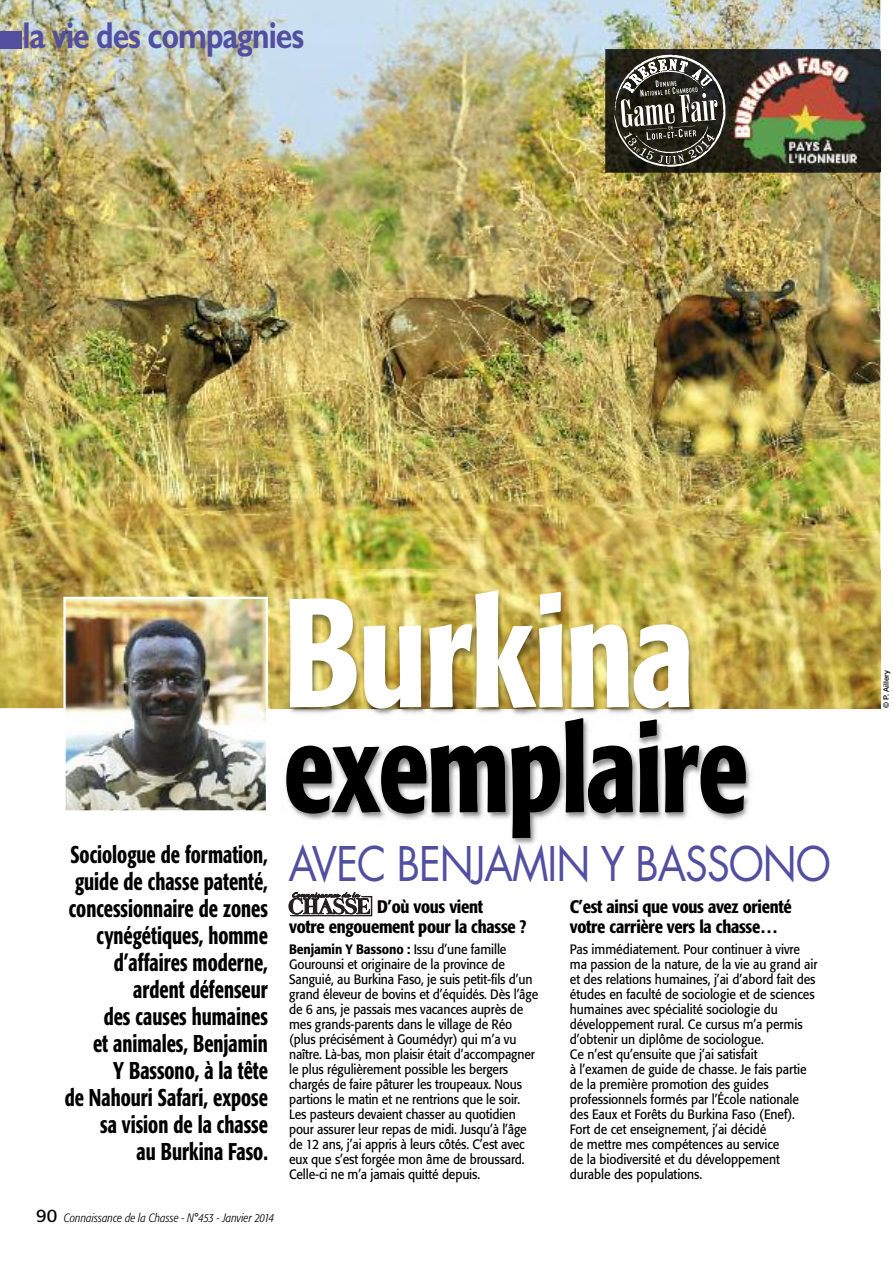
<style>
.page{position:relative;width:893px;height:1263px;background:#fff}
.page>*{position:absolute;margin:0;border:0;box-sizing:border-box;transform-origin:0 0}
.t1{font:500 condensed 153px "Formata";letter-spacing:-.02em;color:#fff;scale:.9 1}
.t2{font:500 condensed 123px "Formata";letter-spacing:-.02em;color:#000;scale:.9 1}
.t3{font:46.5px "Futura";letter-spacing:-.025em;color:#524fa1;scale:.88 1}
.t4{font:700 37.5px "Gill Sans";letter-spacing:-.035em;color:#524fa1;scale:.8 1}
.t5{font:500 condensed 24px/27px "Formata";color:#000;text-align:right;scale:.84 1}
.t6{font:500 condensed 18px/19.5px "Formata";letter-spacing:-.015em;color:#000}
.t7{font:13.5px/15px "Formata";letter-spacing:-.005em;color:#000;scale:.9 1}
.t8{font:italic 300 condensed 12px "Formata";color:#000}
.t9{font:500 7.5px "Helvetica Neue";color:#000}
.s1{font-weight:400;font-style:normal;font-stretch:normal;font-size:18px}
.s2{font-weight:500}
</style>
<div class="page">
<img style="left:0;top:0;width:881px;height:709px">
<img style="left:271px;top:570px;width:610px;height:333px">
<div style="left:0;top:31px;width:22px;height:17px;background:#524fa1"></div>
<svg style="left:289px;top:892px;width:83px;height:24px"></svg>
<img style="left:66px;top:600px;width:199px;height:209px">
<div style="left:63px;top:597px;width:205px;height:215px;border:2px solid #fff"></div>
<img style="left:605px;top:49px;width:275px;height:124px">
<img style="left:729px;top:51px;width:151px;height:120px">
<img style="left:880px;top:51px;width:1px;height:120px">
<svg style="left:614px;top:55px;width:111px;height:112px;background:#525149"></svg>
<h3 class="t4" style="left:22px;top:21px;width:354px">la vie des compagnies</h3>
<p class="t5" style="left:65px;top:843px;width:243px">Sociologue de formation, guide de chasse patenté, concessionnaire de zones cynégétiques, homme d’affaires moderne, ardent défenseur<br>des causes humaines<br>et animales, Benjamin<br>Y Bassono, à la tête<br>de Nahouri Safari, expose sa vision de la chasse<br>au Burkina Faso.</p>
<p class="t8" style="left:36px;top:1213px;width:239px"><span class="s1">90</span> Connaissance de la Chasse - N°453 - Janvier 2014</p>
<h1 class="t1" style="left:283px;top:593px;width:459px">Burkina</h1>
<h2 class="t2" style="left:283px;top:720px;width:518px">exemplaire</h2>
<h3 class="t3" style="left:288px;top:842px;width:618px">AVEC BENJAMIN Y BASSONO</h3>
<h3 class="t6" style="left:289px;top:899px;width:239px;text-indent:88px">D’où vous vient<br>votre engouement pour la chasse ?</h3>
<p class="t7" style="left:289px;top:943px;width:278px"><span class="s2">Benjamin Y Bassono :</span> Issu d’une famille Gourounsi et originaire de la province de Sanguié, au Burkina Faso, je suis petit-fils d’un grand éleveur de bovins et d’équidés. Dès l’âge de 6 ans, je passais mes vacances auprès de mes grands-parents dans le village de Réo (plus précisément à Goumédyr) qui m’a vu naître. Là-bas, mon plaisir était d’accompagner le plus régulièrement possible les bergers chargés de faire pâturer les troupeaux. Nous partions le matin et ne rentrions que le soir.<br>Les pasteurs devaient chasser au quotidien pour assurer leur repas de midi. Jusqu’à l’âge de 12 ans, j’ai appris à leurs côtés. C’est avec eux que s’est forgée mon âme de broussard.<br>Celle-ci ne m’a jamais quitté depuis.</p>
<h3 class="t6" style="left:570px;top:899px;width:223px">C’est ainsi que vous avez orienté votre carrière vers la chasse…</h3>
<p class="t7" style="left:570px;top:943px;width:277px">Pas immédiatement. Pour continuer à vivre ma passion de la nature, de la vie au grand air et des relations humaines, j’ai d’abord fait des études en faculté de sociologie et de sciences humaines avec spécialité sociologie du développement rural. Ce cursus m’a permis d’obtenir un diplôme de sociologue.<br>Ce n’est qu’ensuite que j’ai satisfait<br>à l’examen de guide de chasse. Je fais partie de la première promotion des guides professionnels formés par l’École nationale des Eaux et Forêts du Burkina Faso (Enef).<br>Fort de cet enseignement, j’ai décidé<br>de mettre mes compétences au service<br>de la biodiversité et du développement durable des populations.</p>
<p class="t9" style="left:883px;top:708px;width:39px;rotate:-90deg">© P. Aillery</p>
</div>
